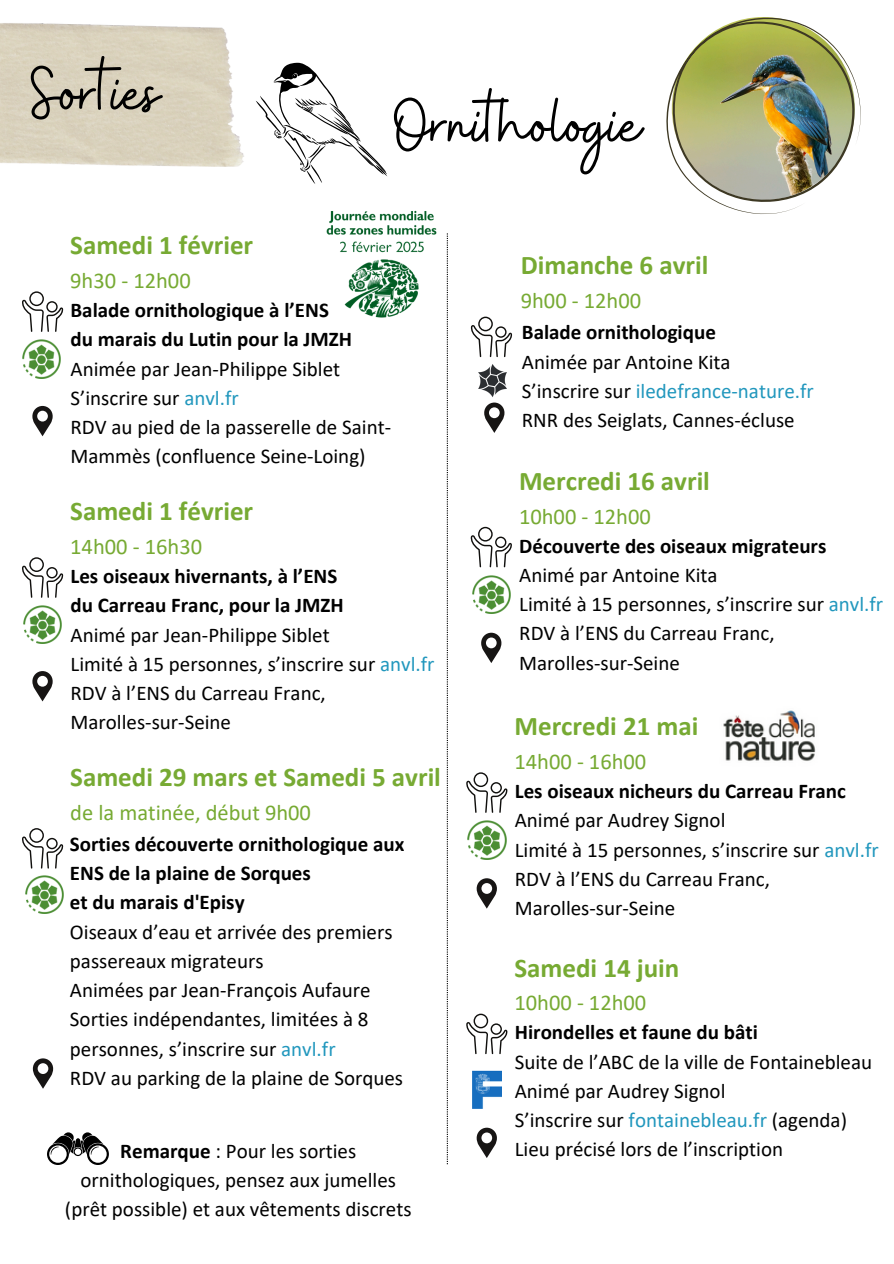
<style>
.page{position:relative;width:894px;height:1264px;background:#fff}
.page>*{position:absolute;margin:0;border:0;box-sizing:border-box;transform-origin:0 0}
.t1{font:75px "Buffalo";color:#000}
.t2{font:700 27px "Calibri";color:#7a3}
.t3{font:22.5px "Calibri";color:#7a3}
.t4{font:21px/29.2px "Calibri";color:#000}
.t5{font:700 21px/29.2px "Calibri";color:#000}
.t6{font:21px "Calibri";color:#2197bd}
.s1{color:#2197bd}
.s2{font-weight:700}
.s3{color:#000}
</style>
<div class="page">
<img style="left:0;top:23px;width:244px;height:144px">
<svg style="left:446px;top:233px;width:2px;height:931px"></svg>
<svg style="left:256px;top:63px;width:131px;height:121px"></svg>
<img style="left:326px;top:210px;width:121px;height:109px">
<svg style="left:33px;top:1058px;width:20px;height:30px"></svg>
<svg style="left:22px;top:828px;width:41px;height:40px"></svg>
<img style="left:25px;top:875px;width:39px;height:38px">
<svg style="left:470px;top:527px;width:42px;height:40px"></svg>
<img style="left:472px;top:575px;width:38px;height:38px">
<svg style="left:481px;top:632px;width:20px;height:31px"></svg>
<svg style="left:466px;top:772px;width:41px;height:40px"></svg>
<img style="left:467px;top:821px;width:39px;height:38px">
<svg style="left:476px;top:878px;width:21px;height:30px"></svg>
<img style="left:723px;top:710px;width:93px;height:51px">
<svg style="left:32px;top:671px;width:21px;height:30px"></svg>
<svg style="left:22px;top:557px;width:41px;height:41px"></svg>
<img style="left:23px;top:605px;width:39px;height:39px">
<svg style="left:32px;top:406px;width:21px;height:30px"></svg>
<svg style="left:22px;top:291px;width:41px;height:41px"></svg>
<img style="left:23px;top:340px;width:38px;height:38px">
<svg style="left:47px;top:1132px;width:62px;height:32px"></svg>
<img style="left:666px;top:17px;width:194px;height:197px">
<svg style="left:466px;top:1013px;width:41px;height:41px"></svg>
<svg style="left:476px;top:1127px;width:21px;height:31px"></svg>
<img style="left:472px;top:1070px;width:29px;height:38px">
<svg style="left:484px;top:402px;width:20px;height:31px"></svg>
<svg style="left:470px;top:316px;width:42px;height:41px"></svg>
<img style="left:478px;top:364px;width:29px;height:33px">
<p class="t1" style="left:31px;top:44px;width:130px">Sorties</p>
<p class="t1" style="left:394px;top:76px;width:248px">Ornithologie</p>
<p class="t2" style="left:70px;top:234px;width:184px">Samedi 1 février</p>
<p class="t3" style="left:70px;top:271px;width:122px">9h30 - 12h00</p>
<p class="t5" style="left:70px;top:297px;width:260px">Balade ornithologique à l’ENS</p>
<p class="t5" style="left:70px;top:326px;width:283px">du marais du Lutin pour la JMZH</p>
<p class="t4" style="left:70px;top:356px;width:271px">Animée par Jean-Philippe Siblet</p>
<p class="t4" style="left:70px;top:385px;width:170px">S’inscrire sur <span class="s1">anvl.fr</span></p>
<p class="t4" style="left:70px;top:414px;width:322px">RDV au pied de la passerelle de Saint-<br>Mammès (confluence Seine-Loing)</p>
<h2 class="t2" style="left:70px;top:500px;width:184px">Samedi 1 février</h2>
<h2 class="t3" style="left:70px;top:537px;width:133px">14h00 - 16h30</h2>
<p class="t5" style="left:70px;top:563px;width:268px">Les oiseaux hivernants, à l’ENS</p>
<h2 class="t5" style="left:70px;top:592px;width:275px">du Carreau Franc, pour la JMZH</h2>
<p class="t4" style="left:70px;top:621px;width:261px">Animé par Jean-Philippe Siblet</p>
<p class="t4" style="left:70px;top:651px;width:365px">Limité à 15 personnes, s’inscrire sur <span class="s1">anvl.fr</span></p>
<p class="t4" style="left:70px;top:680px;width:257px">RDV à l’ENS du Carreau Franc,</p>
<p class="t4" style="left:70px;top:709px;width:162px">Marolles-sur-Seine</p>
<p class="t2" style="left:70px;top:766px;width:372px">Samedi 29 mars et Samedi 5 avril</p>
<p class="t3" style="left:70px;top:803px;width:242px">de la matinée, début 9h00</p>
<p class="t5" style="left:70px;top:831px;width:336px">Sorties découverte ornithologique aux<br>ENS de la plaine de Sorques</p>
<p class="t5" style="left:70px;top:889px;width:176px">et du marais d'Episy</p>
<p class="t4" style="left:70px;top:918px;width:324px">Oiseaux d’eau et arrivée des premiers passereaux migrateurs</p>
<p class="t4" style="left:70px;top:977px;width:302px">Animées par Jean-François Aufaure</p>
<p class="t4" style="left:70px;top:1006px;width:300px">Sorties indépendantes, limitées à 8 personnes, s’inscrire sur <span class="s1">anvl.fr</span></p>
<p class="t4" style="left:70px;top:1065px;width:334px">RDV au parking de la plaine de Sorques</p>
<p class="t4" style="left:65px;top:1137px;width:348px;text-align:center"><span class="s2">Remarque</span> : Pour les sorties ornithologiques, pensez aux jumelles (prêt possible) et aux vêtements discrets</p>
<p class="t2" style="left:520px;top:254px;width:189px">Dimanche 6 avril</p>
<p class="t3" style="left:520px;top:291px;width:122px">9h00 - 12h00</p>
<p class="t5" style="left:521px;top:319px;width:195px">Balade ornithologique</p>
<p class="t4" style="left:521px;top:349px;width:210px">Animée par Antoine Kita</p>
<p class="t6" style="left:521px;top:382px;width:293px"><span class="s3">S’inscrire sur</span> iledefrance-nature.fr</p>
<h2 class="t4" style="left:521px;top:407px;width:274px">RNR des Seiglats, Cannes-écluse</h2>
<p class="t2" style="left:519px;top:469px;width:192px">Mercredi 16 avril</p>
<p class="t3" style="left:519px;top:507px;width:133px">10h00 - 12h00</p>
<p class="t5" style="left:519px;top:532px;width:308px">Découverte des oiseaux migrateurs</p>
<h2 class="t4" style="left:519px;top:562px;width:200px">Animé par Antoine Kita</h2>
<p class="t4" style="left:519px;top:591px;width:365px">Limité à 15 personnes, s’inscrire sur <span class="s1">anvl.fr</span></p>
<p class="t4" style="left:519px;top:620px;width:257px">RDV à l’ENS du Carreau Franc,</p>
<p class="t4" style="left:519px;top:649px;width:162px">Marolles-sur-Seine</p>
<p class="t2" style="left:514px;top:715px;width:185px">Mercredi 21 mai</p>
<p class="t3" style="left:514px;top:752px;width:133px">14h00 - 16h00</p>
<p class="t5" style="left:514px;top:778px;width:332px">Les oiseaux nicheurs du Carreau Franc</p>
<h1 class="t4" style="left:514px;top:807px;width:212px">Animé par Audrey Signol</h1>
<p class="t4" style="left:514px;top:836px;width:365px">Limité à 15 personnes, s’inscrire sur <span class="s1">anvl.fr</span></p>
<h1 class="t4" style="left:514px;top:866px;width:257px">RDV à l’ENS du Carreau Franc,</h1>
<p class="t4" style="left:514px;top:895px;width:162px">Marolles-sur-Seine</p>
<p class="t2" style="left:514px;top:956px;width:166px">Samedi 14 juin</p>
<p class="t3" style="left:514px;top:993px;width:133px">10h00 - 12h00</p>
<p class="t5" style="left:514px;top:1019px;width:244px">Hirondelles et faune du bâti</p>
<p class="t4" style="left:514px;top:1048px;width:359px">Suite de l’ABC de la ville de Fontainebleau</p>
<p class="t4" style="left:514px;top:1078px;width:212px">Animé par Audrey Signol</p>
<p class="t4" style="left:514px;top:1107px;width:333px">S’inscrire sur <span class="s1">fontainebleau.fr</span> (agenda)</p>
<p class="t4" style="left:514px;top:1136px;width:270px">Lieu précisé lors de l’inscription</p>
</div>
